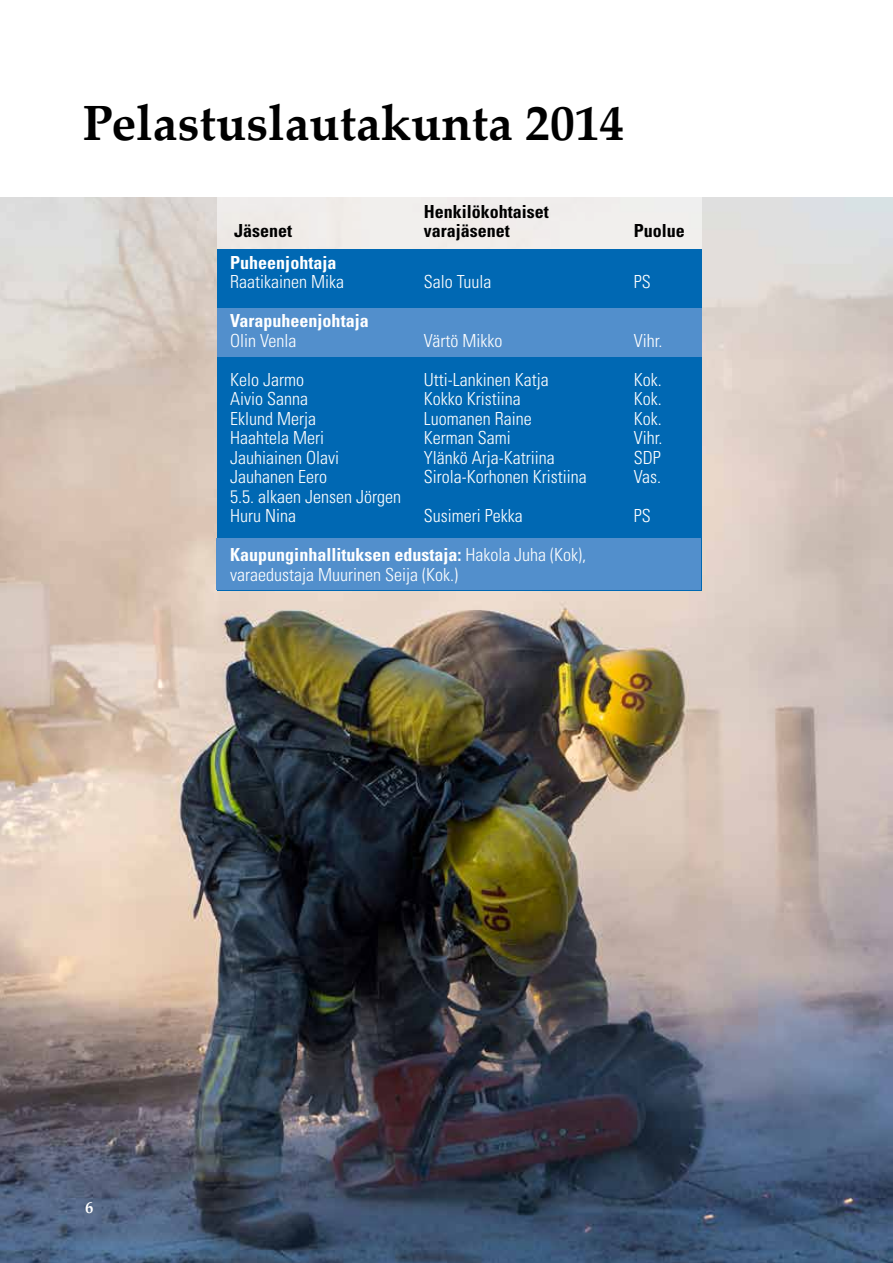
<style>
.page{position:relative;width:893px;height:1263px;background:#fff}
.page>*{position:absolute;margin:0;border:0;box-sizing:border-box;transform-origin:0 0}
.t1{font:700 49.5px "Palatino Linotype";color:#000}
.t2{font:300 condensed 18px/19.5px "Univers LT Std";color:#fff}
.t3{font:700 condensed 18px "Univers LT Std";color:#000}
.t4{font:700 condensed 18px "Univers LT Std";color:#fff}
.t5{font:700 16.5px "Palatino Linotype";color:#fff}
.s1{font-weight:700}
</style>
<div class="page">
<img style="left:0;top:198px;width:893px;height:1065px">
<div style="left:217px;top:176px;width:485px;height:79px;background:linear-gradient(to bottom,#fdfdfe,#eae6e2)"></div>
<div style="left:217px;top:249px;width:485px;height:341px;background:#0068b3"></div>
<div style="left:217px;top:309px;width:485px;height:48px;background:#528fcc"></div>
<div style="left:217px;top:538px;width:484px;height:52px;background:#528fcc"></div>
<h1 class="t1" style="left:83px;top:88px;width:543px">Pelastuslautakunta 2014</h1>
<p class="t3" style="left:424px;top:200px;width:127px">Henkilökohtaiset</p>
<p class="t3" style="left:234px;top:220px;width:59px">Jäsenet</p>
<p class="t3" style="left:424px;top:220px;width:87px">varajäsenet</p>
<p class="t3" style="left:634px;top:220px;width:53px">Puolue</p>
<p class="t4" style="left:230px;top:251px;width:108px">Puheenjohtaja</p>
<p class="t2" style="left:230px;top:272px;width:115px">Raatikainen Mika</p>
<p class="t2" style="left:424px;top:272px;width:69px">Salo Tuula</p>
<p class="t2" style="left:634px;top:272px;width:18px">PS</p>
<p class="t4" style="left:230px;top:310px;width:140px">Varapuheenjohtaja</p>
<p class="t2" style="left:230px;top:330px;width:68px">Olin Venla</p>
<p class="t2" style="left:424px;top:330px;width:80px">Värtö Mikko</p>
<p class="t2" style="left:634px;top:330px;width:30px">Vihr.</p>
<p class="t2" style="left:230px;top:369px;width:75px">Kelo Jarmo</p>
<p class="t2" style="left:424px;top:369px;width:126px">Utti-Lankinen Katja</p>
<p class="t2" style="left:634px;top:369px;width:29px">Kok.</p>
<p class="t2" style="left:230px;top:389px;width:79px">Aivio Sanna</p>
<p class="t2" style="left:424px;top:389px;width:98px">Kokko Kristiina</p>
<p class="t2" style="left:634px;top:389px;width:29px">Kok.</p>
<p class="t2" style="left:230px;top:408px;width:87px">Eklund Merja</p>
<p class="t2" style="left:424px;top:408px;width:109px">Luomanen Raine</p>
<p class="t2" style="left:634px;top:408px;width:29px">Kok.</p>
<p class="t2" style="left:230px;top:428px;width:95px">Haahtela Meri</p>
<p class="t2" style="left:424px;top:428px;width:88px">Kerman Sami</p>
<p class="t2" style="left:634px;top:428px;width:30px">Vihr.</p>
<p class="t2" style="left:230px;top:447px;width:110px">Jauhiainen Olavi</p>
<p class="t2" style="left:424px;top:447px;width:132px">Ylänkö Arja-Katriina</p>
<p class="t2" style="left:634px;top:447px;width:28px">SDP</p>
<p class="t2" style="left:230px;top:467px;width:98px">Jauhanen Eero</p>
<p class="t2" style="left:424px;top:467px;width:164px">Sirola-Korhonen Kristiina</p>
<p class="t2" style="left:634px;top:467px;width:29px">Vas.</p>
<p class="t2" style="left:230px;top:486px;width:172px">5.5. alkaen Jensen Jörgen<br>Huru Nina</p>
<p class="t2" style="left:424px;top:506px;width:100px">Susimeri Pekka</p>
<p class="t2" style="left:634px;top:506px;width:18px">PS</p>
<p class="t2" style="left:230px;top:545px;width:357px"><span class="s1">Kaupunginhallituksen edustaja:</span> Hakola Juha (Kok), varaedustaja Muurinen Seija (Kok.)</p>
<p class="t5" style="left:85px;top:1196px;width:10px">6</p>
</div>
